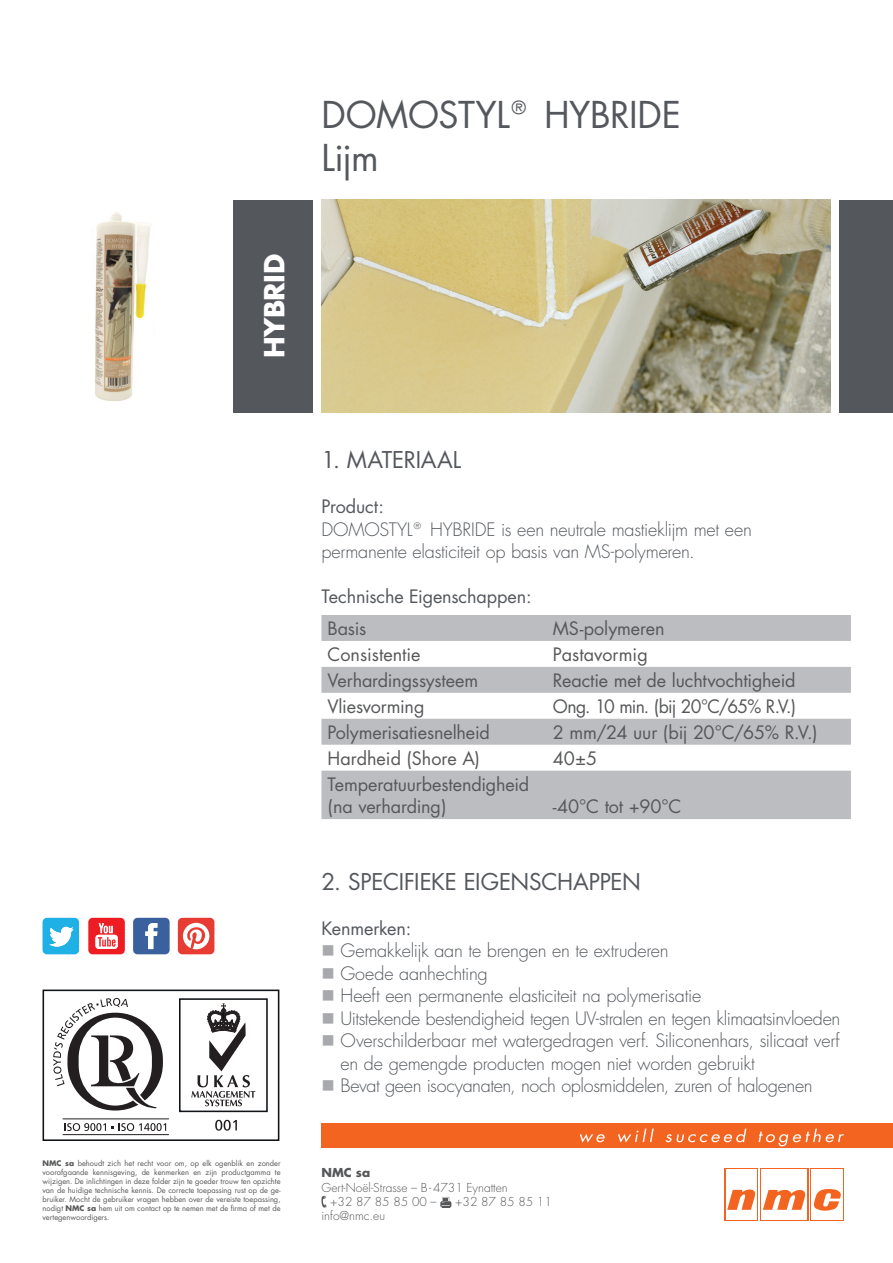
<style>
.page{position:relative;width:893px;height:1263px;background:#fff}
.page>*{position:absolute;margin:0;border:0;box-sizing:border-box;transform-origin:0 0}
.t1{font:36px/43.2px "Futura CE";letter-spacing:-.015em;color:#54585d}
.t2{font:700 27px "Futura CE";letter-spacing:-.02em;color:#fff}
.t3{font:22.5px "Futura CE";letter-spacing:-.01em;color:#54585d}
.t4{font:300 18px/22.5px "Futura CE";letter-spacing:-.015em;color:#54585d}
.t5{font:18px/22.5px "Futura CE";letter-spacing:-.005em;color:#57585a}
.t6{font:18px "Futura CE";letter-spacing:-.005em;color:#54585d}
.t7{font:18px "Futura CE";letter-spacing:-.045em;color:#57585a}
.t8{font:300 12px/14.4px "Futura CE";color:#57585a}
.t9{font:700 12px "Futura CE";color:#57585a}
.t10{font:7.5px/9px "Futura CE";color:#57585a;text-align:justify}
.s1{font-weight:700}
.s2{color:#a8a9ad}
</style>
<div class="page">
<div style="left:321px;top:1123px;width:572px;height:25px;background:#f36421"></div>
<svg style="left:725px;top:1168px;width:33px;height:52px"></svg>
<svg style="left:760px;top:1168px;width:48px;height:52px"></svg>
<svg style="left:810px;top:1168px;width:34px;height:52px"></svg>
<div style="left:726px;top:1169px;width:31px;height:50px;background:#fff"></div>
<div style="left:761px;top:1169px;width:46px;height:50px;background:#fff"></div>
<div style="left:811px;top:1169px;width:32px;height:50px;background:#fff"></div>
<svg style="left:727px;top:1189px;width:29px;height:21px"></svg>
<svg style="left:763px;top:1189px;width:43px;height:21px"></svg>
<svg style="left:814px;top:1189px;width:27px;height:22px"></svg>
<svg style="left:580px;top:1134px;width:25px;height:8px"></svg>
<svg style="left:618px;top:1128px;width:36px;height:14px"></svg>
<svg style="left:666px;top:1128px;width:80px;height:14px"></svg>
<svg style="left:759px;top:1128px;width:85px;height:18px"></svg>
<svg style="left:321px;top:1196px;width:5px;height:11px"></svg>
<svg style="left:440px;top:1197px;width:11px;height:10px"></svg>
<svg style="left:43px;top:918px;width:36px;height:36px"></svg>
<svg style="left:133px;top:918px;width:37px;height:36px"></svg>
<svg style="left:88px;top:918px;width:37px;height:36px"></svg>
<div style="left:178px;top:918px;width:36px;height:36px;background:#e73c34;border-radius:4px"></div>
<svg style="left:183px;top:923px;width:26px;height:26px"></svg>
<svg style="left:321px;top:615px;width:530px;height:204px;fill:#bcbdc0"></svg>
<img style="left:321px;top:200px;width:509px;height:212px">
<div style="left:839px;top:200px;width:54px;height:212px;background:#54585d"></div>
<div style="left:234px;top:200px;width:79px;height:212px;background:#54585d"></div>
<img style="left:95px;top:212px;width:57px;height:189px">
<svg style="left:43px;top:989px;width:236px;height:152px"></svg>
<h2 class="t2" style="left:254px;top:358px;width:106px;rotate:-90deg">HYBRID</h2>
<h1 class="t1" style="left:321px;top:93px;width:361px">DOMOSTYL® HYBRIDE<br>Lijm</h1>
<p class="t10" style="left:43px;top:1159px;width:240px"><span class="s1">NMC sa</span> behoudt zich het recht voor om, op elk ogenblik en zonder voorafgaande kennisgeving, de kenmerken en zijn productgamma te wijzigen. De inlichtingen in deze folder zijn te goeder trouw ten opzichte van de huidige technische kennis. De correcte toepassing rust op de ge&shy;bruiker. Mocht de gebruiker vragen hebben over de vereiste toepassing, nodigt <span class="s1">NMC sa</span> hem uit om contact op te nemen met de firma of met de vertegenwoordigers.</p>
<p class="t3" style="left:321px;top:445px;width:141px">1. MATERIAAL</p>
<p class="t6" style="left:321px;top:495px;width:64px">Product:</p>
<p class="t4" style="left:321px;top:518px;width:432px">DOMOSTYL® HYBRIDE is een neutrale mastieklijm met een permanente elasticiteit op basis van MS-polymeren.</p>
<p class="t6" style="left:321px;top:585px;width:212px">Technische Eigenschappen:</p>
<p class="t5" style="left:327px;top:617px;width:40px">Basis</p>
<p class="t5" style="left:553px;top:617px;width:113px">MS-polymeren</p>
<p class="t5" style="left:327px;top:643px;width:95px">Consistentie</p>
<p class="t5" style="left:553px;top:643px;width:96px">Pastavormig</p>
<p class="t5" style="left:327px;top:669px;width:152px">Verhardingssysteem</p>
<p class="t5" style="left:553px;top:669px;width:244px">Reactie met de luchtvochtigheid</p>
<p class="t5" style="left:327px;top:695px;width:98px">Vliesvorming</p>
<p class="t7" style="left:553px;top:695px;width:245px">Ong. 10 min. (bij 20°C/65% R.V.)</p>
<p class="t5" style="left:327px;top:721px;width:164px">Polymerisatiesnelheid</p>
<p class="t5" style="left:553px;top:721px;width:266px">2 mm/24 uur (bij 20°C/65% R.V.)</p>
<p class="t5" style="left:327px;top:747px;width:154px">Hardheid (Shore A)</p>
<p class="t5" style="left:553px;top:747px;width:46px">40±5</p>
<p class="t5" style="left:327px;top:773px;width:203px">Temperatuurbestendigheid (na verharding)</p>
<p class="t5" style="left:553px;top:795px;width:130px">-40°C tot +90°C</p>
<p class="t3" style="left:321px;top:867px;width:321px">2. SPECIFIEKE EIGENSCHAPPEN</p>
<p class="t6" style="left:321px;top:917px;width:91px">Kenmerken:</p>
<p class="t4" style="left:321px;top:940px;width:349px"><span class="s2">■</span> Gemakkelijk aan te brengen en te extruderen</p>
<p class="t4" style="left:321px;top:962px;width:168px"><span class="s2">■</span> Goede aanhechting</p>
<p class="t4" style="left:321px;top:985px;width:381px"><span class="s2">■</span> Heeft een permanente elasticiteit na polymerisatie</p>
<p class="t4" style="left:321px;top:1007px;width:520px"><span class="s2">■</span> Uitstekende bestendigheid tegen UV-stralen en tegen klimaatsinvloeden</p>
<p class="t4" style="left:341px;top:1030px;width:501px;text-indent:-19px"><span class="s2">■</span> Overschilderbaar met watergedragen verf. Siliconenhars, silicaat verf en de gemengde producten mogen niet worden gebruikt</p>
<p class="t4" style="left:321px;top:1075px;width:493px"><span class="s2">■</span> Bevat geen isocyanaten, noch oplosmiddelen, zuren of halogenen</p>
<p class="t9" style="left:321px;top:1164px;width:50px">NMC sa</p>
<p class="t8" style="left:330px;top:1180px;width:179px;text-indent:-9px">Gert-Noël-Strasse – B-4731 Eynatten +32 87 85 85 00 –</p>
<p class="t8" style="left:455px;top:1194px;width:98px">+32 87 85 85 11</p>
<p class="t8" style="left:321px;top:1209px;width:65px">info@nmc.eu</p>
</div>
